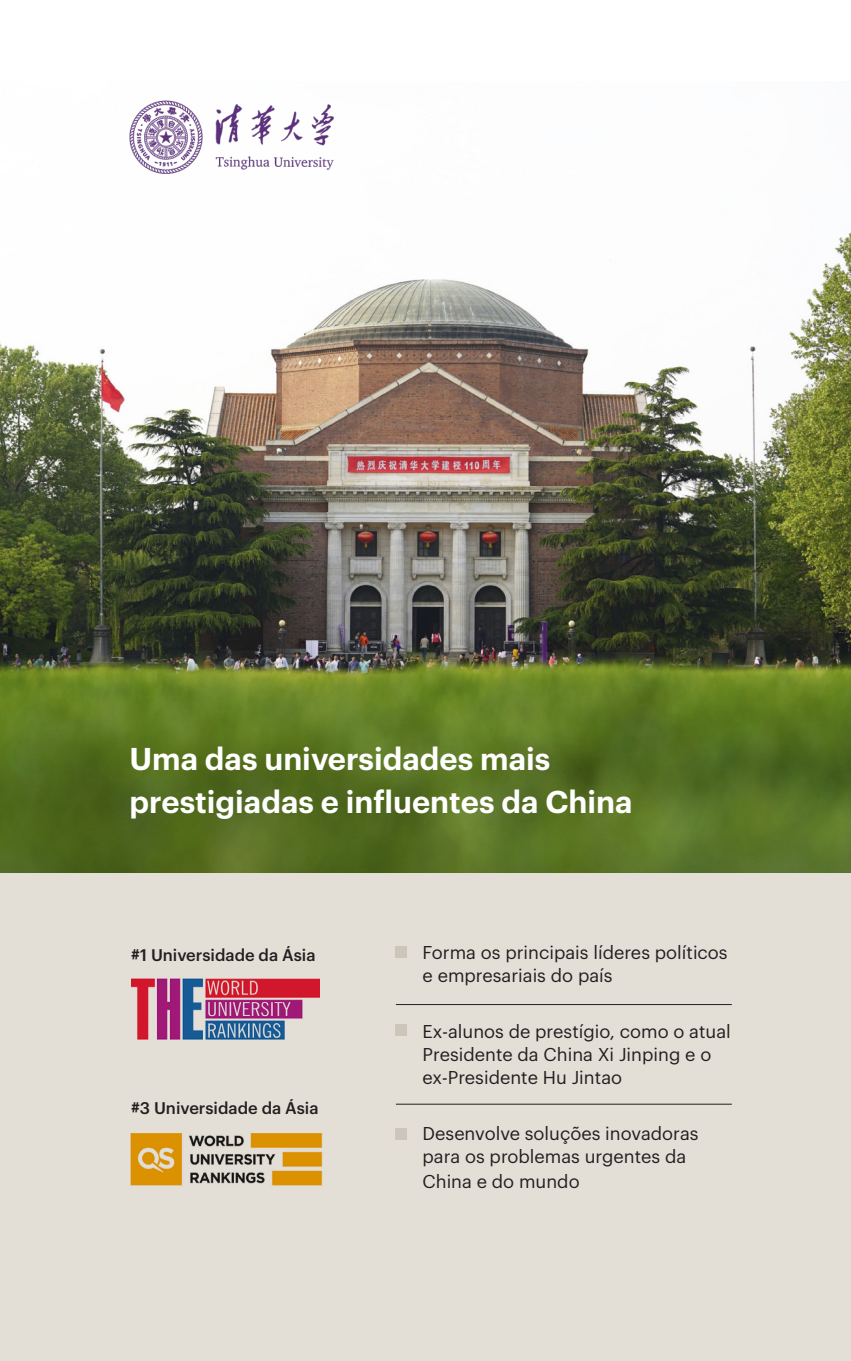
<style>
.page{position:relative;width:851px;height:1361px;background:#fff}
.page>*{position:absolute;margin:0;border:0;box-sizing:border-box;transform-origin:0 0}
.t1{font:600 30.9px/42.9px "Graphik";color:#fff}
.t2{font:18.15px/23.1px "Graphik";color:#231f20}
.t3{font:500 16.5px "Graphik";color:#231f20}
</style>
<div class="page">
<div style="left:0;top:832px;width:850px;height:529px;background:#e3dfd7"></div>
<img style="left:0;top:233px;width:850px;height:640px">
<img style="left:129px;top:100px;width:205px;height:74px">
<hr style="left:396px;top:1004px;width:335px;height:1px;background:#231f20">
<hr style="left:396px;top:1104px;width:335px;height:1px;background:#231f20">
<div style="left:394px;top:946px;width:12px;height:11px;background:#ccc5b9"></div>
<div style="left:394px;top:1024px;width:12px;height:11px;background:#ccc5b9"></div>
<div style="left:394px;top:1128px;width:12px;height:11px;background:#ccc5b9"></div>
<img style="left:131px;top:978px;width:188px;height:62px">
<img style="left:130px;top:1133px;width:193px;height:53px">
<p class="t1" style="left:129px;top:734px;width:504px">Uma das universidades mais prestigiadas e influentes da China</p>
<p class="t3" style="left:131px;top:942px;width:186px">#1 Universidade da Ásia</p>
<p class="t3" style="left:131px;top:1095px;width:189px">#3 Universidade da Ásia</p>
<p class="t2" style="left:422px;top:939px;width:306px">Forma os principais líderes políticos e empresariais do país</p>
<p class="t2" style="left:422px;top:1018px;width:310px">Ex-alunos de prestígio, como o atual<br>Presidente da China Xi Jinping e o ex-Presidente Hu Jintao</p>
<p class="t2" style="left:422px;top:1120px;width:277px">Desenvolve soluções inovadoras para os problemas urgentes da</p>
<p class="t2" style="left:422px;top:1168px;width:158px">China e do mundo</p>
</div>
